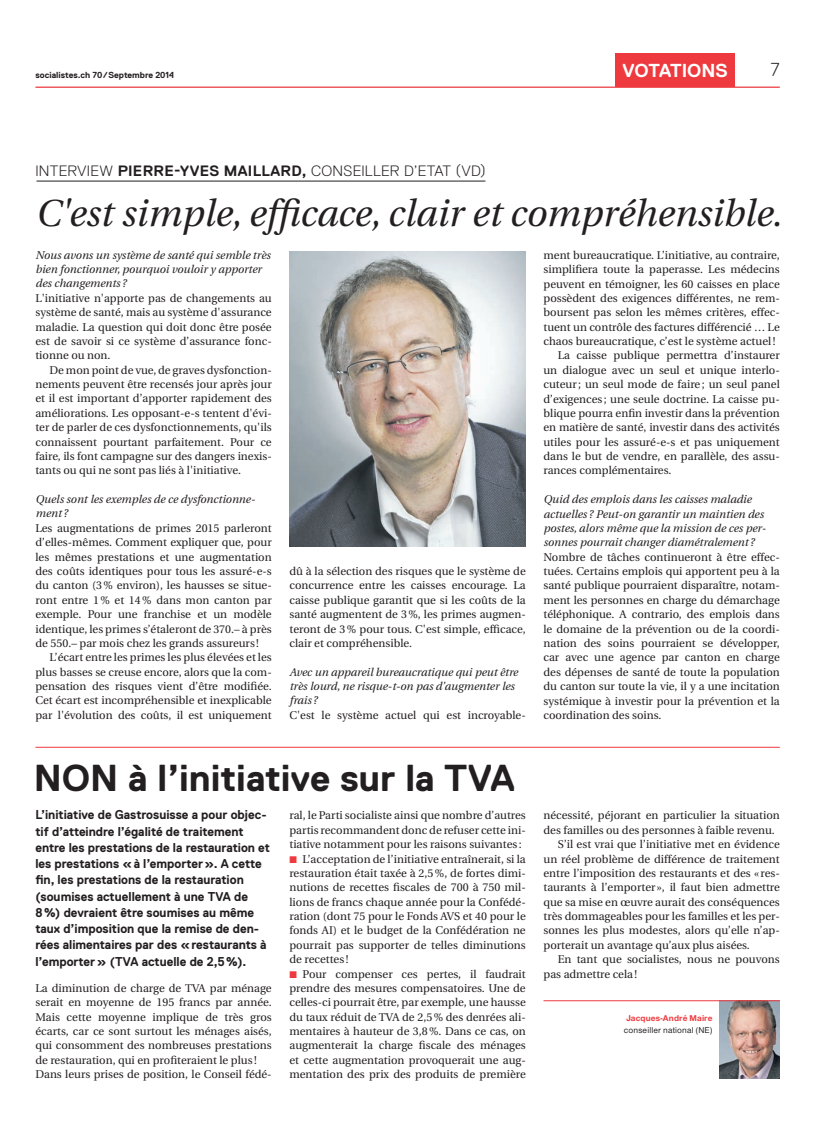
<style>
.page{position:relative;width:833px;height:1134px;background:#fff}
.page>*{position:absolute;margin:0;border:0;box-sizing:border-box;transform-origin:0 0}
.t1{font:italic 37.5px "Utopia";color:#231f20}
.t2{font:700 37.5px "Replica";color:#231f20}
.t3{font:700 18.75px "Replica";letter-spacing:-.005em;color:#fff}
.t4{font:300 18.75px "Replica";color:#231f20}
.t5{font:300 15px "Replica";letter-spacing:.015em;color:#231f20}
.t6{font:700 12.75px/16.2px "Replica";color:#231f20;scale:.96 1}
.t7{font:11.25px/14.4px "Utopia";color:#231f20;text-align:justify}
.t8{font:italic 11.25px/14.4px "Utopia";color:#231f20}
.t9{font:700 8.75px "Replica";color:#231f20}
.t10{font:500 8.75px "Nimbus San Nov";letter-spacing:.02em;color:#231f20}
.t11{font:700 8.75px "Nimbus San Nov";letter-spacing:.02em;color:#ee3a3e}
.s1{font-weight:700}
</style>
<div class="page">
<img style="left:719px;top:1001px;width:61px;height:77px">
<div style="left:615px;top:53px;width:119px;height:34px;background:#ee3a3e"></div>
<hr style="left:35px;top:87px;width:745px;height:1px;background:#ee3a3e">
<hr style="left:36px;top:181px;width:449px;height:1px;background:#231f20">
<img style="left:289px;top:252px;width:237px;height:294px">
<hr style="left:35px;top:747px;width:745px;height:1px;background:#ee3a3e">
<hr style="left:543px;top:1000px;width:237px;height:1px;background:#ee3a3e">
<p class="t9" style="left:35px;top:70px;width:140px">socialistes.ch 70/Septembre 2014</p>
<h2 class="t3" style="left:622px;top:60px;width:107px">VOTATIONS</h2>
<h2 class="t4" style="left:770px;top:59px;width:11px">7</h2>
<h3 class="t5" style="left:35px;top:162px;width:452px">INTERVIEW <span class="s1">PIERRE-YVES MAILLARD,</span> CONSEILLER D’ETAT (VD)</h3>
<h1 class="t1" style="left:35px;top:192px;width:748px">C'est simple, efficace, clair et compréhensible.</h1>
<p class="t8" style="left:35px;top:248px;width:236px">Nous avons un système de santé qui semble très bien fonctionner, pourquoi vouloir y apporter des changements ?</p>
<p class="t7" style="left:35px;top:291px;width:238px">L'initiative n'apporte pas de changements au système de santé, mais au système d'assurance maladie. La question qui doit donc être posée est de savoir si ce système d’assurance fonc&shy;tionne ou non.</p>
<p class="t7" style="left:35px;top:363px;width:238px;text-indent:14px">De mon point de vue, de graves dysfonction&shy;nements peuvent être recensés jour après jour et il est important d’apporter rapidement des améliorations. Les opposant-e-s tentent d'évi&shy;ter de parler de ces dysfonctionnements, qu'ils connaissent pourtant parfaitement. Pour ce faire, ils font campagne sur des dangers inexis&shy;tants ou qui ne sont pas liés à l'initiative.</p>
<p class="t8" style="left:35px;top:492px;width:221px">Quels sont les exemples de ce dysfonctionne&shy;ment ?</p>
<p class="t7" style="left:35px;top:521px;width:238px">Les augmentations de primes 2015 parleront d’elles-mêmes. Comment expliquer que, pour les mêmes prestations et une augmentation des coûts identiques pour tous les assuré-e-s du canton (3% environ), les hausses se situe&shy;ront entre 1% et 14% dans mon canton par exemple. Pour une franchise et un modèle identique, les primes s’étaleront de 370.– à près de 550.– par mois chez les grands assureurs !</p>
<p class="t7" style="left:35px;top:650px;width:238px;text-indent:14px">L’écart entre les primes les plus élevées et les plus basses se creuse encore, alors que la com&shy;pensation des risques vient d’être modifiée.<br>Cet écart est incompréhensible et inexplicable par l'évolution des coûts, il est uniquement</p>
<p class="t7" style="left:543px;top:248px;width:238px">ment bureaucratique. L’initiative, au contraire,</p>
<p class="t7" style="left:543px;top:262px;width:238px">simplifiera toute la paperasse. Les médecins</p>
<p class="t7" style="left:543px;top:277px;width:238px">peuvent en témoigner, les 60 caisses en place</p>
<p class="t7" style="left:543px;top:291px;width:238px">possèdent des exigences différentes, ne rem-</p>
<p class="t7" style="left:543px;top:305px;width:238px">boursent pas selon les mêmes critères, effec-</p>
<p class="t7" style="left:543px;top:320px;width:238px">tuent un contrôle des factures différencié … Le</p>
<p class="t7" style="left:543px;top:334px;width:233px">chaos bureaucratique, c’est le système actuel!</p>
<p class="t7" style="left:557px;top:349px;width:224px">La caisse publique permettra d’instaurer</p>
<p class="t7" style="left:543px;top:363px;width:238px">un dialogue avec un seul et unique interlo-</p>
<p class="t7" style="left:543px;top:377px;width:238px">cuteur; un seul mode de faire; un seul panel</p>
<p class="t7" style="left:543px;top:392px;width:238px">d’exigences ; une seule doctrine. La caisse pu-</p>
<p class="t7" style="left:543px;top:406px;width:238px">blique pourra enfin investir dans la prévention</p>
<p class="t7" style="left:543px;top:420px;width:238px">en matière de santé, investir dans des activités</p>
<p class="t7" style="left:543px;top:435px;width:238px">utiles pour les assuré-e-s et pas uniquement</p>
<p class="t7" style="left:543px;top:449px;width:238px">dans le but de vendre, en parallèle, des assu-</p>
<p class="t7" style="left:543px;top:464px;width:129px">rances complémentaires.</p>
<p class="t8" style="left:543px;top:492px;width:224px">Quid des emplois dans les caisses maladie actuelles ? Peut-on garantir un maintien des postes, alors même que la mission de ces per&shy;sonnes pourrait changer diamétralement ?</p>
<p class="t7" style="left:543px;top:550px;width:238px">Nombre de tâches continueront à être effec&shy;tuées. Certains emplois qui apportent peu à la santé publique pourraient disparaître, notam&shy;ment les personnes en charge du démarchage téléphonique. A contrario, des emplois dans le domaine de la prévention ou de la coordi&shy;nation des soins pourraient se développer, car avec une agence par canton en charge des dépenses de santé de toute la population du canton sur toute la vie, il y a une incitation systémique à investir pour la prévention et la coordination des soins.</p>
<p class="t7" style="left:289px;top:564px;width:238px">dû à la sélection des risques que le système de concurrence entre les caisses encourage. La caisse publique garantit que si les coûts de la santé augmentent de 3%, les primes augmen&shy;teront de 3% pour tous. C'est simple, efficace, clair et compréhensible.</p>
<p class="t8" style="left:289px;top:665px;width:230px">Avec un appareil bureaucratique qui peut être très lourd, ne risque-t-on pas d’augmenter les frais ?</p>
<p class="t7" style="left:289px;top:708px;width:238px">C'est le système actuel qui est incroyable-</p>
<h1 class="t2" style="left:34px;top:757px;width:483px">NON à l’initiative sur la TVA</h1>
<p class="t6" style="left:35px;top:807px;width:246px">L’initiative de Gastrosuisse a pour objec&shy;tif d’atteindre l’égalité de traitement entre les prestations de la restauration et les prestations «à l’emporter». A cette fin, les prestations de la restauration (soumises actuellement à une TVA de 8%) devraient être soumises au même taux d’imposition que la remise de den&shy;rées alimentaires par des «restaurants à l’emporter» (TVA actuelle de 2,5%).</p>
<p class="t7" style="left:35px;top:981px;width:238px;text-align:left">La diminution de charge de TVA par ménage serait en moyenne de 195 francs par année.<br>Mais cette moyenne implique de très gros écarts, car ce sont surtout les ménages aisés, qui consomment des nombreuses prestations de restauration, qui en profiteraient le plus !<br>Dans leurs prises de position, le Conseil fédé-</p>
<p class="t7" style="left:289px;top:808px;width:238px">ral, le Parti socialiste ainsi que nombre d’autres</p>
<p class="t7" style="left:289px;top:823px;width:238px">partis recommandent donc de refuser cette ini-</p>
<p class="t7" style="left:289px;top:837px;width:234px">tiative notamment pour les raisons suivantes :</p>
<p class="t7" style="left:302px;top:852px;width:225px">L’acceptation de l’initiative entraînerait, si la</p>
<p class="t7" style="left:289px;top:866px;width:238px">restauration était taxée à 2,5%, de fortes dimi-</p>
<p class="t7" style="left:289px;top:880px;width:238px">nutions de recettes fiscales de 700 à 750 mil-</p>
<p class="t7" style="left:289px;top:895px;width:238px">lions de francs chaque année pour la Confédé-</p>
<p class="t7" style="left:289px;top:909px;width:238px">ration (dont 75 pour le Fonds AVS et 40 pour le</p>
<p class="t7" style="left:289px;top:923px;width:238px">fonds AI) et le budget de la Confédération ne</p>
<p class="t7" style="left:289px;top:938px;width:238px">pourrait pas supporter de telles diminutions</p>
<p class="t7" style="left:289px;top:952px;width:60px">de recettes !</p>
<p class="t7" style="left:302px;top:967px;width:225px">Pour compenser ces pertes, il faudrait</p>
<p class="t7" style="left:289px;top:981px;width:238px">prendre des mesures compensatoires. Une de</p>
<p class="t7" style="left:289px;top:995px;width:238px">celles-ci pourrait être, par exemple, une hausse</p>
<p class="t7" style="left:289px;top:1010px;width:238px">du taux réduit de TVA de 2,5% des denrées ali-</p>
<p class="t7" style="left:289px;top:1024px;width:238px">mentaires à hauteur de 3,8%. Dans ce cas, on</p>
<p class="t7" style="left:289px;top:1039px;width:238px">augmenterait la charge fiscale des ménages</p>
<p class="t7" style="left:289px;top:1053px;width:238px">et cette augmentation provoquerait une aug-</p>
<p class="t7" style="left:289px;top:1067px;width:238px">mentation des prix des produits de première</p>
<p class="t7" style="left:543px;top:809px;width:238px">nécessité, péjorant en particulier la situation</p>
<p class="t7" style="left:543px;top:823px;width:233px">des familles ou des personnes à faible revenu.</p>
<p class="t7" style="left:557px;top:837px;width:224px">S’il est vrai que l’initiative met en évidence</p>
<p class="t7" style="left:543px;top:852px;width:238px">un réel problème de différence de traitement</p>
<p class="t7" style="left:543px;top:866px;width:238px">entre l’imposition des restaurants et des « res-</p>
<p class="t7" style="left:543px;top:880px;width:238px">taurants à l’emporter », il faut bien admettre</p>
<p class="t7" style="left:543px;top:895px;width:238px">que sa mise en œuvre aurait des conséquences</p>
<p class="t7" style="left:543px;top:909px;width:238px">très dommageables pour les familles et les per-</p>
<p class="t7" style="left:543px;top:924px;width:238px">sonnes les plus modestes, alors qu’elle n’ap-</p>
<p class="t7" style="left:543px;top:938px;width:208px">porterait un avantage qu’aux plus aisées.</p>
<p class="t7" style="left:557px;top:952px;width:224px">En tant que socialistes, nous ne pouvons</p>
<p class="t7" style="left:543px;top:967px;width:95px">pas admettre cela!</p>
<p class="t11" style="left:626px;top:1013px;width:88px">Jacques-André Maire</p>
<p class="t10" style="left:624px;top:1024px;width:90px">conseiller national (NE)</p>
</div>
